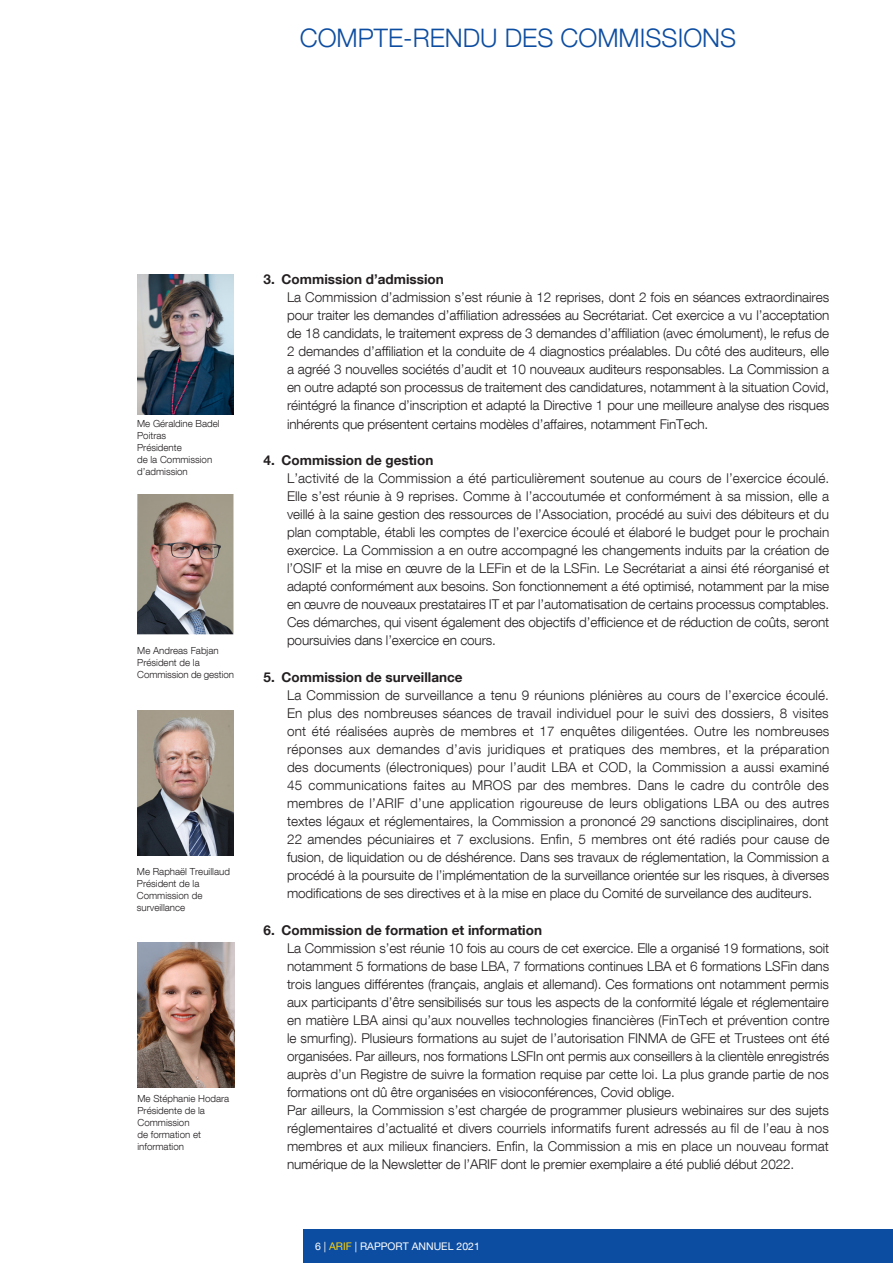
<style>
.page{position:relative;width:893px;height:1263px;background:#fff}
.page>*{position:absolute;margin:0;border:0;box-sizing:border-box;transform-origin:0 0}
._01_titre{font:300 25.5px "Helvetica Neue LT Com";color:#0d4da1}
._04_txt{font:300 13.5px/18px "Helvetica Neue LT Com";letter-spacing:-.01em;color:#231f20;text-align:justify}
._02_ss-titre{font:700 13.5px "Helvetica Neue LT Com";color:#231f20}
.t1{font:10.5px "Helvetica Neue LT Com";color:#fff}
.table_matieres{font:300 9.75px/12px "Helvetica Neue LT Com";color:#231f20}
.s1{color:#fed304}
</style>
<div class="page">
<div style="left:303px;top:1229px;width:590px;height:34px;background:#0d4da1"></div>
<img style="left:138px;top:942px;width:96px;height:145px">
<img style="left:137px;top:494px;width:96px;height:140px">
<img style="left:137px;top:274px;width:97px;height:141px">
<img style="left:137px;top:711px;width:97px;height:145px">
<p class="_01_titre" style="left:300px;top:22px;width:438px">COMPTE-RENDU DES COMMISSIONS</p>
<p class="table_matieres" style="left:137px;top:418px;width:84px">Me Géraldine Badel<br>Poitras<br>Présidente<br>de la Commission d’admission</p>
<p class="table_matieres" style="left:137px;top:644px;width:83px">Me Andreas Fabjan</p>
<p class="table_matieres" style="left:137px;top:656px;width:98px">Président de la<br>Commission de gestion</p>
<p class="table_matieres" style="left:137px;top:865px;width:95px">Me Raphaël Treuillaud<br>Président de la<br>Commission de surveillance</p>
<p class="table_matieres" style="left:137px;top:1092px;width:93px">Me Stéphanie Hodara<br>Présidente de la<br>Commission<br>de formation et information</p>
<p class="_02_ss-titre" style="left:264px;top:271px;width:182px">3. Commission d’admission</p>
<p class="_04_txt" style="left:287px;top:288px;width:544px">La Commission d’admission s’est réunie à 12 reprises, dont 2 fois en séances extraordinaires pour traiter les demandes d’affiliation adressées au Secrétariat. Cet exercice a vu l’acceptation de 18 candidats, le traitement express de 3 demandes d’affiliation (avec émolument), le refus de 2 demandes d’affiliation et la conduite de 4 diagnostics préalables. Du côté des auditeurs, elle a agréé 3 nouvelles sociétés d’audit et 10 nouveaux auditeurs responsables. La Commission a en outre adapté son processus de traitement des candidatures, notamment à la situation Covid, réintégré la finance d’inscription et adapté la Directive 1 pour une meilleure analyse des risques inhérents que présentent certains modèles d’affaires, notamment FinTech.</p>
<p class="_02_ss-titre" style="left:264px;top:452px;width:171px">4. Commission de gestion</p>
<p class="_04_txt" style="left:287px;top:469px;width:544px">L’activité de la Commission a été particulièrement soutenue au cours de l’exercice écoulé.<br>Elle s’est réunie à 9 reprises. Comme à l’accoutumée et conformément à sa mission, elle a veillé à la saine gestion des ressources de l’Association, procédé au suivi des débiteurs et du plan comptable, établi les comptes de l’exercice écoulé et élaboré le budget pour le prochain exercice. La Commission a en outre accompagné les changements induits par la création de l’OSIF et la mise en œuvre de la LEFin et de la LSFin. Le Secrétariat a ainsi été réorganisé et adapté conformément aux besoins. Son fonctionnement a été optimisé, notamment par la mise en œuvre de nouveaux prestataires IT et par l’automatisation de certains processus comptables.<br>Ces démarches, qui visent également des objectifs d’efficience et de réduction de coûts, seront poursuivies dans l’exercice en cours.</p>
<p class="_02_ss-titre" style="left:264px;top:669px;width:200px">5. Commission de surveillance</p>
<p class="_04_txt" style="left:287px;top:686px;width:544px">La Commission de surveillance a tenu 9 réunions plénières au cours de l’exercice écoulé.<br>En plus des nombreuses séances de travail individuel pour le suivi des dossiers, 8 visites ont été réalisées auprès de membres et 17 enquêtes diligentées. Outre les nombreuses réponses aux demandes d’avis juridiques et pratiques des membres, et la préparation des documents (électroniques) pour l’audit LBA et COD, la Commission a aussi examiné 45 communications faites au MROS par des membres. Dans le cadre du contrôle des membres de l’ARIF d’une application rigoureuse de leurs obligations LBA ou des autres textes légaux et réglementaires, la Commission a prononcé 29 sanctions disciplinaires, dont 22 amendes pécuniaires et 7 exclusions. Enfin, 5 membres ont été radiés pour cause de fusion, de liquidation ou de déshérence. Dans ses travaux de réglementation, la Commission a procédé à la poursuite de l’implémentation de la surveillance orientée sur les risques, à diverses modifications de ses directives et à la mise en place du Comité de surveilance des auditeurs.</p>
<p class="_02_ss-titre" style="left:264px;top:921px;width:280px">6. Commission de formation et information</p>
<p class="_04_txt" style="left:287px;top:939px;width:544px">La Commission s’est réunie 10 fois au cours de cet exercice. Elle a organisé 19 formations, soit notamment 5 formations de base LBA, 7 formations continues LBA et 6 formations LSFin dans trois langues différentes (français, anglais et allemand). Ces formations ont notamment permis aux participants d’être sensibilisés sur tous les aspects de la conformité légale et réglementaire en matière LBA ainsi qu’aux nouvelles technologies financières (FinTech et prévention contre le smurfing). Plusieurs formations au sujet de l’autorisation FINMA de GFE et Trustees ont été organisées. Par ailleurs, nos formations LSFIn ont permis aux conseillers à la clientèle enregistrés auprès d’un Registre de suivre la formation requise par cette loi. La plus grande partie de nos formations ont dû être organisées en visioconférences, Covid oblige.</p>
<p class="_04_txt" style="left:287px;top:1101px;width:543px">Par ailleurs, la Commission s’est chargée de programmer plusieurs webinaires sur des sujets réglementaires d’actualité et divers courriels informatifs furent adressés au fil de l’eau à nos membres et aux milieux financiers. Enfin, la Commission a mis en place un nouveau format numérique de la Newsletter de l’ARIF dont le premier exemplaire a été publié début 2022.</p>
<p class="t1" style="left:315px;top:1240px;width:166px">6 | <span class="s1">ARIF</span> | RAPPORT ANNUEL 2021</p>
</div>
